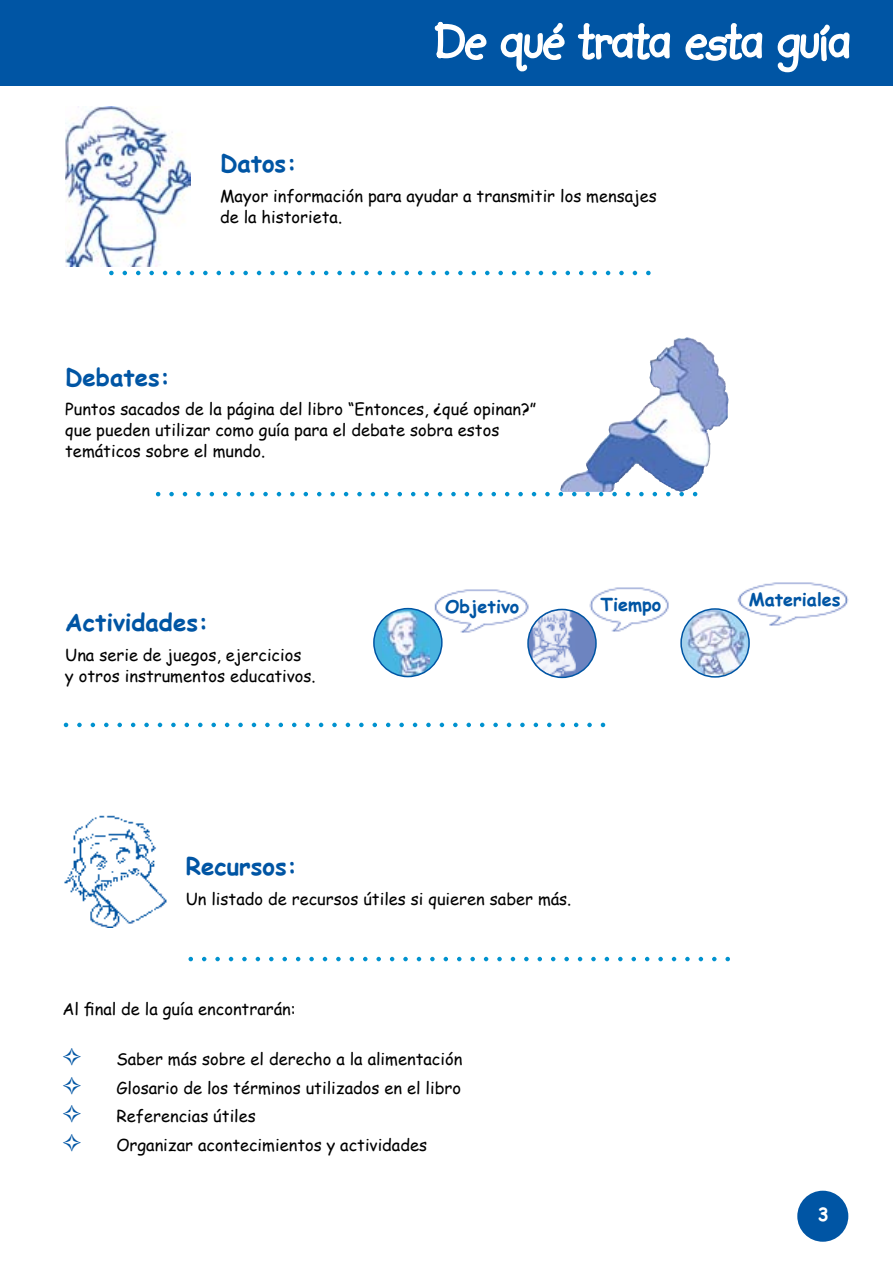
<style>
.page{position:relative;width:893px;height:1263px;background:#fff}
.page>*{position:absolute;margin:0;border:0;box-sizing:border-box;transform-origin:0 0}
.t1{font:700 24px "Comic Sans MS";color:#0055a4}
.t2{font:700 18px "Comic Sans MS";color:#0055a4}
.t3{font:700 18px "Comic Sans MS";color:#fff}
.t4{font:16.5px/21px "Comic Sans MS";color:#000}
</style>
<div class="page">
<div style="left:0;top:0;width:893px;height:85px;background:#0055a4"></div>
<svg style="left:434px;top:21px;width:53px;height:39px"></svg>
<svg style="left:500px;top:22px;width:65px;height:50px"></svg>
<svg style="left:577px;top:23px;width:94px;height:37px"></svg>
<svg style="left:685px;top:23px;width:78px;height:38px"></svg>
<svg style="left:777px;top:24px;width:73px;height:49px"></svg>
<img style="left:65px;top:106px;width:125px;height:160px">
<div style="left:797px;top:1191px;width:51px;height:51px;background:#0055a4;border-radius:50%"></div>
<img style="left:562px;top:337px;width:124px;height:148px">
<svg style="left:109px;top:271px;width:542px;height:4px"></svg>
<svg style="left:156px;top:492px;width:541px;height:4px"></svg>
<img style="left:589px;top:587px;width:80px;height:45px">
<img style="left:737px;top:582px;width:112px;height:44px">
<svg style="left:680px;top:608px;width:70px;height:70px"></svg>
<img style="left:64px;top:815px;width:103px;height:113px">
<svg style="left:64px;top:723px;width:541px;height:4px"></svg>
<svg style="left:189px;top:957px;width:541px;height:4px"></svg>
<img style="left:434px;top:589px;width:95px;height:44px">
<svg style="left:527px;top:609px;width:70px;height:69px"></svg>
<img style="left:373px;top:608px;width:70px;height:69px">
<img style="left:433px;top:618px;width:8px;height:15px">
<p class="t1" style="left:220px;top:146px;width:78px">Datos:</p>
<p class="t4" style="left:220px;top:185px;width:438px">Mayor información para ayudar a transmitir los mensajes de la historieta.</p>
<p class="t1" style="left:65px;top:359px;width:107px">Debates:</p>
<p class="t4" style="left:65px;top:398px;width:473px">Puntos sacados de la página del libro “Entonces, ¿qué opinan?” que pueden utilizar como guía para el debate sobra estos temáticos sobre el mundo.</p>
<p class="t1" style="left:65px;top:605px;width:145px">Actividades:</p>
<p class="t4" style="left:65px;top:644px;width:252px">Una serie de juegos, ejercicios<br>y otros instrumentos educativos.</p>
<p class="t2" style="left:445px;top:593px;width:76px">Objetivo</p>
<p class="t2" style="left:601px;top:591px;width:62px">Tiempo</p>
<p class="t2" style="left:749px;top:586px;width:93px">Materiales</p>
<p class="t1" style="left:186px;top:849px;width:113px">Recursos:</p>
<p class="t4" style="left:186px;top:888px;width:387px">Un listado de recursos útiles si quieren saber más.</p>
<p class="t4" style="left:62px;top:998px;width:235px">Al final de la guía encontrarán:</p>
<p class="t4" style="left:116px;top:1048px;width:348px">Saber más sobre el derecho a la alimentación</p>
<p class="t4" style="left:116px;top:1076px;width:346px">Glosario de los términos utilizados en el libro</p>
<p class="t4" style="left:116px;top:1105px;width:141px">Referencias útiles</p>
<p class="t4" style="left:116px;top:1134px;width:312px">Organizar acontecimientos y actividades</p>
<p class="t3" style="left:818px;top:1201px;width:12px">3</p>
</div>
